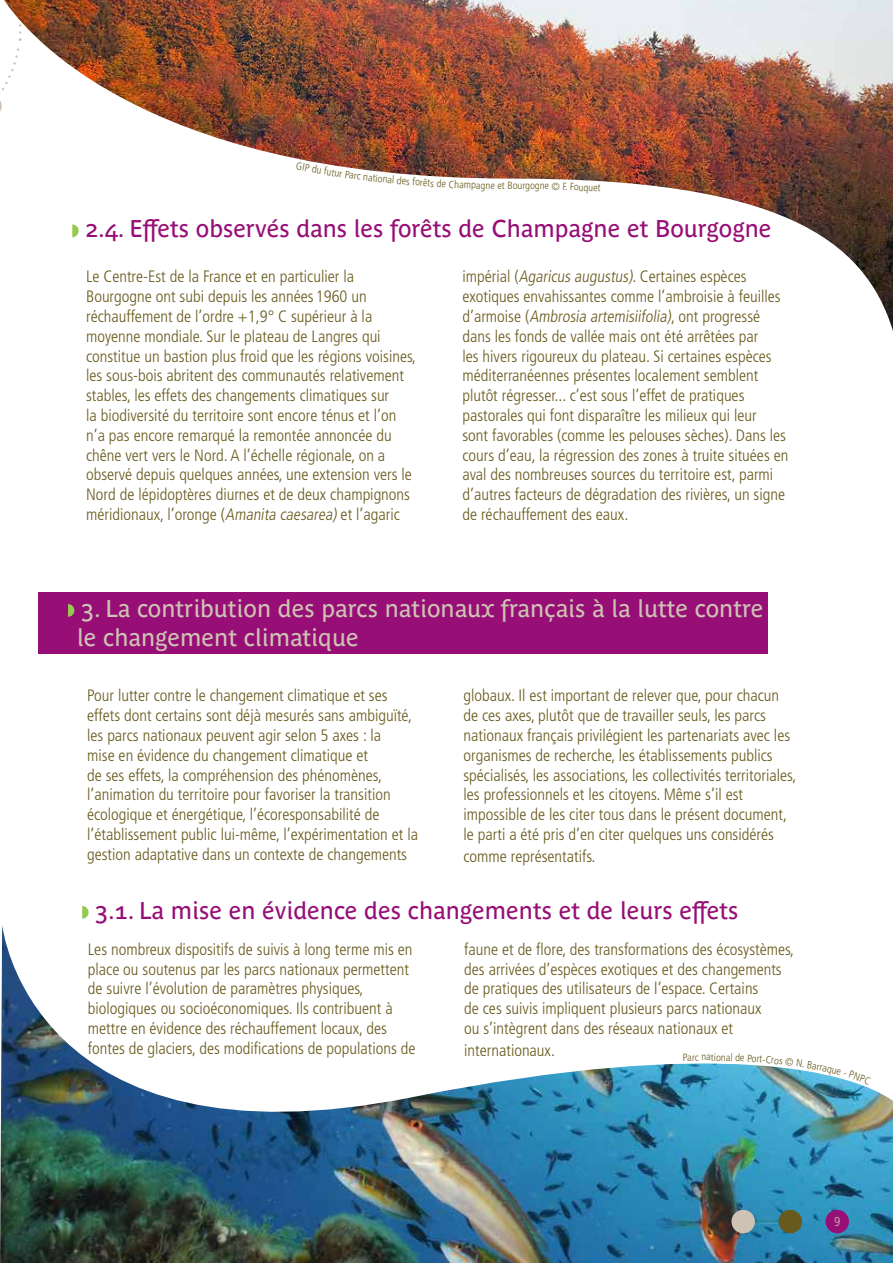
<style>
.page{position:relative;width:893px;height:1263px;background:#fff}
.page>*{position:absolute;margin:0;border:0;box-sizing:border-box;transform-origin:0 0}
.t1{font:24px "Parisine Plus Std";color:#960e76}
.t2{font:24px/28.8px "Parisine Plus Std";color:#cec2b4}
.t3{font:300 condensed 16.5px/19.8px "Frutiger LT Std";color:#685a1d}
.t4{font:300 condensed 12.9px "Frutiger LT Std";color:#cec2b4}
.t5{font:300 condensed 10.5px "Frutiger LT Std";letter-spacing:-.005em;color:#685a1d}
</style>
<div class="page">
<div style="left:38px;top:592px;width:729px;height:62px;background:#960e76"></div>
<svg style="left:68px;top:604px;width:6px;height:13px"></svg>
<svg style="left:82px;top:906px;width:7px;height:13px"></svg>
<svg style="left:0;top:88px;width:4px;height:23px"></svg>
<img style="left:4px;top:0;width:889px;height:331px">
<img style="left:0;top:925px;width:893px;height:338px">
<div style="left:825px;top:1210px;width:24px;height:23px;background:#960e76;border-radius:50%"></div>
<div style="left:779px;top:1210px;width:23px;height:23px;background:#685a1d;border-radius:50%"></div>
<div style="left:731px;top:1210px;width:24px;height:23px;background:#cec2b4;border-radius:50%"></div>
<svg style="left:296px;top:162px;width:32px;height:13px"></svg>
<svg style="left:363px;top:175px;width:13px;height:7px"></svg>
<svg style="left:397px;top:176px;width:13px;height:9px"></svg>
<svg style="left:437px;top:179px;width:17px;height:9px"></svg>
<svg style="left:481px;top:183px;width:13px;height:8px"></svg>
<svg style="left:714px;top:1053px;width:45px;height:9px"></svg>
<svg style="left:774px;top:1058px;width:97px;height:26px"></svg>
<p class="t5" style="left:328px;top:165px;width:17px;rotate:9deg">utur</p>
<p class="t5" style="left:346px;top:168px;width:18px;rotate:8deg">Parc</p>
<p class="t5" style="left:376px;top:172px;width:20px;rotate:6deg">ional</p>
<p class="t5" style="left:413px;top:176px;width:23px;rotate:4deg">forêts</p>
<p class="t5" style="left:454px;top:178px;width:28px;rotate:2deg">hampa</p>
<p class="t5" style="left:497px;top:179px;width:29px">et Bour</p>
<p class="t5" style="left:525px;top:179px;width:25px;rotate:1deg">gogne</p>
<p class="t5" style="left:552px;top:180px;width:29px;rotate:2deg">© F. Fo</p>
<p class="t5" style="left:579px;top:181px;width:23px;rotate:3deg">uquet</p>
<h1 class="t1" style="left:85px;top:215px;width:688px">2.4. Effets observés dans les forêts de Champagne et Bourgogne</h1>
<p class="t3" style="left:86px;top:267px;width:332px">Le Centre-Est de la France et en particulier la Bourgogne ont subi depuis les années 1960 un réchauffement de l’ordre +1,9° C supérieur à la moyenne mondiale. Sur le plateau de Langres qui constitue un bastion plus froid que les régions voisines, les sous-bois abritent des communautés relativement stables, les effets des changements climatiques sur<br>la biodiversité du territoire sont encore ténus et l’on n’a pas encore remarqué la remontée annoncée du chêne vert vers le Nord. A l’échelle régionale, on a observé depuis quelques années, une extension vers le Nord de lépidoptères diurnes et de deux champignons méridionaux, l’oronge (Amanita caesarea) et l’agaric</p>
<p class="t3" style="left:462px;top:267px;width:327px">impérial (Agaricus augustus). Certaines espèces exotiques envahissantes comme l’ambroisie à feuilles d ’ a r m o i se (Ambrosia artemisiifolia), o n t p ro g ressé dans les fonds de vallée mais ont été arrêtées par<br>les hivers rigoureux du plateau. Si certaines espèces méditerranéennes présentes localement semblent plutôt régresser... c’est sous l’effet de pratiques pastorales qui font disparaître les milieux qui leur<br>sont favorables (comme les pelouses sèches). Dans les cours d’eau, la régression des zones à truite situées en aval des nombreuses sources du territoire est, parmi d’autres facteurs de dégradation des rivières, un signe de réchauffement des eaux.</p>
<h1 class="t2" style="left:77px;top:594px;width:688px">3. La contribution des parcs nationaux français à la lutte contre le changement climatique</h1>
<p class="t3" style="left:87px;top:686px;width:332px">Pour lutter contre le changement climatique et ses effets dont certains sont déjà mesurés sans ambiguïté, les parcs nationaux peuvent agir selon 5 axes : la<br>mise en évidence du changement climatique et<br>de ses effets, la compréhension des phénomènes, l’animation du territoire pour favoriser la transition écologique et énergétique, l’écoresponsabilité de l’établissement public lui-même, l’expérimentation et la gestion adaptative dans un contexte de changements</p>
<p class="t3" style="left:463px;top:686px;width:334px">globaux. Il est important de relever que, pour chacun de ces axes, plutôt que de travailler seuls, les parcs nationaux français privilégient les partenariats avec les organismes de recherche, les établissements publics spécialisés, les associations, les collectivités territoriales, les professionnels et les citoyens. Même s’il est impossible de les citer tous dans le présent document, le parti a été pris d’en citer quelques uns considérés</p>
<p class="t3" style="left:463px;top:846px;width:134px">comme représentatifs.</p>
<h1 class="t1" style="left:95px;top:896px;width:645px">3.1. La mise en évidence des changements et de leurs effets</h1>
<p class="t3" style="left:88px;top:939px;width:329px">Les nombreux dispositifs de suivis à long terme mis en place ou soutenus par les parcs nationaux permettent de suivre l’évolution de paramètres physiques, biologiques ou socioéconomiques. Ils contribuent à mettre en évidence des réchauffement locaux, des fontes de glaciers, des modifications de populations de</p>
<p class="t3" style="left:464px;top:939px;width:332px">faune et de flore, des transformations des écosystèmes, des arrivées d’espèces exotiques et des changements de pratiques des utilisateurs de l’espace. Certains<br>de ces suivis impliquent plusieurs parcs nationaux<br>ou s’intègrent dans des réseaux nationaux et</p>
<p class="t3" style="left:464px;top:1040px;width:92px">internationaux.</p>
<p class="t5" style="left:683px;top:1051px;width:17px;rotate:-1deg">Parc</p>
<p class="t5" style="left:701px;top:1051px;width:14px">nat</p>
<p class="t5" style="left:760px;top:1053px;width:16px;rotate:5deg">t-Cr</p>
<p class="t4" style="left:834px;top:1214px;width:8px">9</p>
</div>
